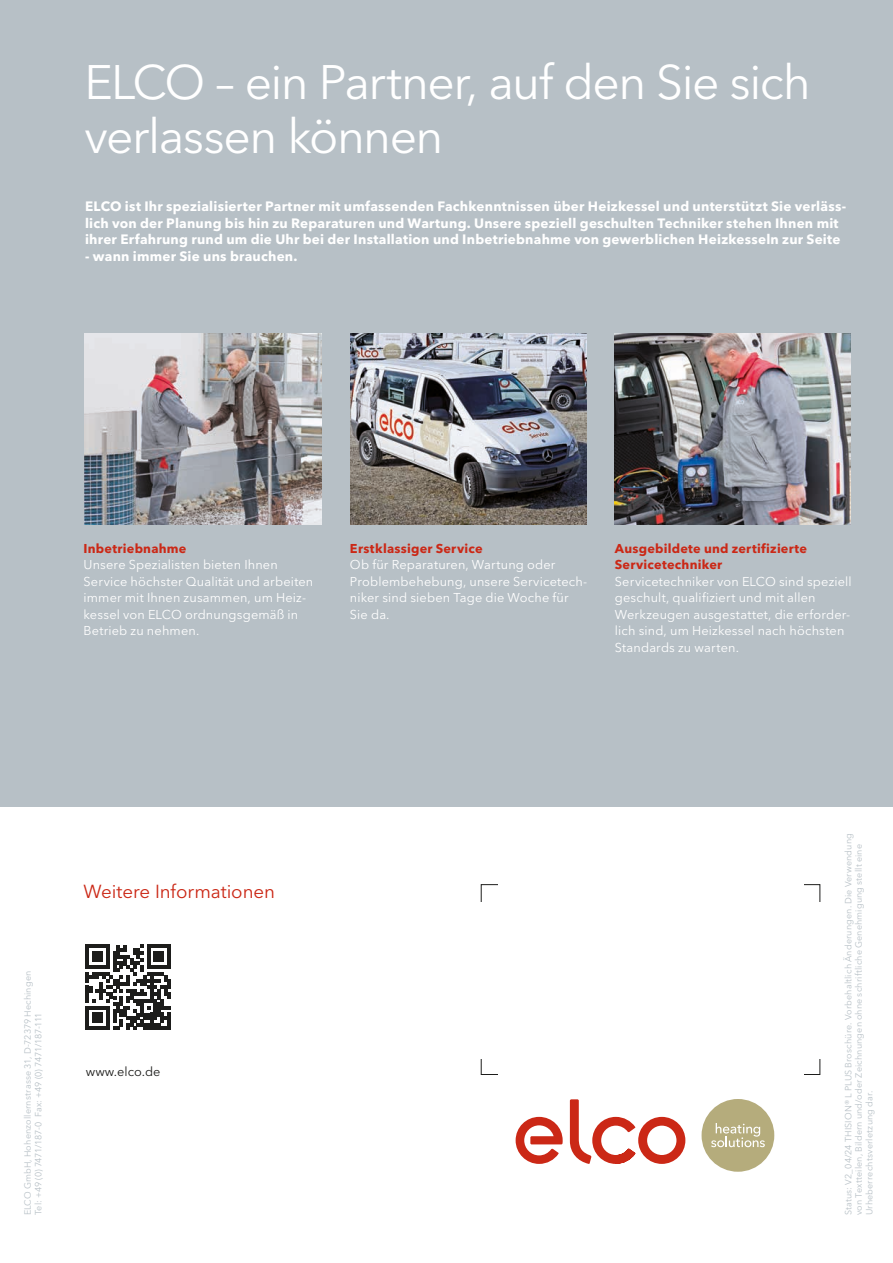
<style>
.page{position:relative;width:893px;height:1263px;background:#fff}
.page>*{position:absolute;margin:0;border:0;box-sizing:border-box;transform-origin:0 0}
.t1{font:48px/54px "Avenir Next LT Pro";letter-spacing:-.03em;color:#fff}
.t2{font:18.75px "Avenir Next LT Pro";letter-spacing:-.005em;color:#cb2816}
.t3{font:700 13.5px/16.5px "Avenir Next LT Pro";letter-spacing:.015em;color:#fff}
.t4{font:12.75px/16.5px "Avenir Next LT Pro";letter-spacing:.01em;color:#fff}
.t5{font:700 12.75px/16.5px "Avenir Next LT Pro";letter-spacing:.02em;color:#cb2816}
.t6{font:12.75px "Avenir Next LT Pro";color:#1d1d1b}
.t7{font:9px/10.5px "Avenir Next LT Pro";letter-spacing:.015em;color:#b7c0c6}
</style>
<div class="page">
<div style="left:0;top:0;width:893px;height:807px;background:#b7c0c6"></div>
<div style="left:702px;top:1099px;width:72px;height:73px;background:#b5ac7c;border-radius:50%"></div>
<svg style="left:711px;top:1123px;width:54px;height:24px"></svg>
<svg style="left:516px;top:1099px;width:169px;height:65px"></svg>
<svg style="left:86px;top:945px;width:85px;height:85px"></svg>
<img style="left:350px;top:334px;width:236px;height:191px">
<img style="left:85px;top:334px;width:237px;height:191px">
<img style="left:615px;top:334px;width:236px;height:191px">
<h1 class="t1" style="left:85px;top:55px;width:728px">ELCO – ein Partner, auf den Sie sich verlassen können</h1>
<p class="t3" style="left:85px;top:198px;width:763px">ELCO ist Ihr spezialisierter Partner mit umfassenden Fachkenntnissen über Heizkessel und unterstützt Sie verläss&shy;lich von der Planung bis hin zu Reparaturen und Wartung. Unsere speziell geschulten Techniker stehen Ihnen mit ihrer Erfahrung rund um die Uhr bei der Installation und Inbetriebnahme von gewerblichen Heizkesseln zur Seite</p>
<p class="t3" style="left:85px;top:247px;width:214px">- wann immer Sie uns brauchen.</p>
<p class="t5" style="left:84px;top:540px;width:105px">Inbetriebnahme</p>
<p class="t4" style="left:84px;top:556px;width:231px">Unsere Spezialisten bieten Ihnen<br>Service höchster Qualität und arbeiten immer mit Ihnen zusammen, um Heiz&shy;kessel von ELCO ordnungsgemäß in<br>Betrieb zu nehmen.</p>
<p class="t5" style="left:350px;top:540px;width:134px">Erstklassiger Service</p>
<p class="t4" style="left:350px;top:556px;width:239px">Ob für Reparaturen, Wartung oder<br>Problembehebung, unsere Servicetech&shy;niker sind sieben Tage die Woche für<br>Sie da.</p>
<p class="t5" style="left:615px;top:540px;width:194px">Ausgebildete und zertifizierte<br>Servicetechniker</p>
<p class="t4" style="left:615px;top:573px;width:238px">Servicetechniker von ELCO sind speziell geschult, qualifiziert und mit allen Werkzeugen ausgestattet, die erforder&shy;lich sind, um Heizkessel nach höchsten Standards zu warten.</p>
<p class="t7" style="left:22px;top:1215px;width:246px;rotate:-90deg">ELCO GmbH, Hohenzollernstrasse 31, D-72379 Hechingen<br>Tel: +49 (0) 7471/187-0 Fax: +49 (0) 7471/187-111</p>
<h2 class="t2" style="left:84px;top:880px;width:193px">Weitere Informationen</h2>
<p class="t6" style="left:86px;top:1064px;width:76px">www.elco.de</p>
<p class="t7" style="left:843px;top:1215px;width:383px;rotate:-90deg">Status: V2_04/24 THISION® L PLUS Broschüre. Vorbehaltlich Änderungen. Die Verwendung von Textteilen, Bildern und/oder Zeichnungen ohne schriftliche Genehmigung stellt eine<br>Urheberrechtsverletzung dar.</p>
</div>
